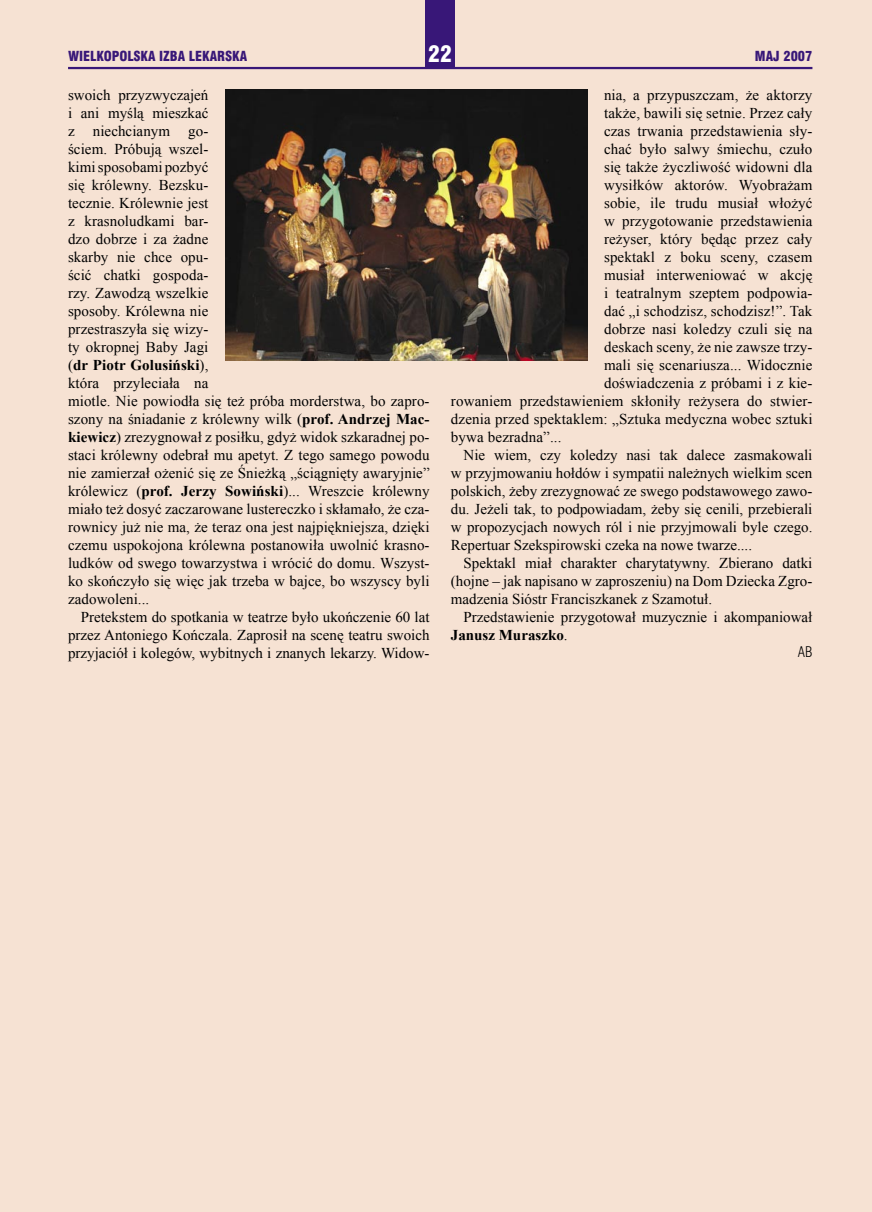
<style>
.page{position:relative;width:872px;height:1212px;background:#f6e2d3}
.page>*{position:absolute;margin:0;border:0;box-sizing:border-box;transform-origin:0 0}
.t1{font:21px "Swis 721 Blk Cn PL";color:#fff}
.TEXT_GLOWNY{font:15px/18px "Times New Roman";letter-spacing:.005em;color:#000;text-align:justify}
.podpis_art_duzy{font:13.5px "Swis 721 Lt Cn PL";color:#000}
.t2{font:12.75px "Swis 721 Blk Cn PL";color:#381778}
.s1{font-weight:700}
</style>
<div class="page">
<img style="left:225px;top:89px;width:362px;height:272px">
<div style="left:425px;top:0;width:30px;height:68px;background:#381778"></div>
<hr style="left:68px;top:67px;width:744px;height:2px;background:#381778">
<p class="t2" style="left:68px;top:48px;width:181px">WIELKOPOLSKA IZBA LEKARSKA</p>
<p class="t1" style="left:428px;top:40px;width:25px">22</p>
<p class="t2" style="left:755px;top:48px;width:59px">MAJ 2007</p>
<p class="TEXT_GLOWNY" style="left:68px;top:85px;width:363px;text-align:left">swoich przyzwyczajeń<br>i ani myślą mieszkać<br>z niechcianym go-<br>ściem. Próbują wszel-<br>kimi sposobami pozbyć<br>się królewny. Bezsku-<br>tecznie. Królewnie jest<br>z krasnoludkami bar-<br>dzo dobrze i za żadne<br>skarby nie chce opu-<br>ścić chatki gospoda-<br>rzy. Zawodzą wszelkie<br>sposoby. Królewna nie<br>przestraszyła się wizy-<br>ty okropnej Baby Jagi<br>(<span class="s1">dr Piotr Golusiński</span>),<br>która przyleciała na<br>miotle. Nie powiodła się też próba morderstwa, bo zapro&shy;szony na śniadanie z królewny wilk (<span class="s1">prof. Andrzej Mac&shy;kiewicz</span>) zrezygnował z posiłku, gdyż widok szkaradnej po&shy;staci królewny odebrał mu apetyt. Z tego samego powodu nie zamierzał ożenić się ze Śnieżką „ściągnięty awaryjnie” królewicz (<span class="s1">prof. Jerzy Sowiński</span>)... Wreszcie królewny miało też dosyć zaczarowane lustereczko i skłamało, że cza&shy;rownicy już nie ma, że teraz ona jest najpiękniejsza, dzięki czemu uspokojona królewna postanowiła uwolnić krasno&shy;ludków od swego towarzystwa i wrócić do domu. Wszyst&shy;ko skończyło się więc jak trzeba w bajce, bo wszyscy byli zadowoleni...</p>
<p class="TEXT_GLOWNY" style="left:68px;top:607px;width:363px;text-indent:13px">Pretekstem do spotkania w teatrze było ukończenie 60 lat przez Antoniego Kończala. Zaprosił na scenę teatru swoich przyjaciół i kolegów, wybitnych i znanych lekarzy. Widow-</p>
<p class="TEXT_GLOWNY" style="left:604px;top:85px;width:210px">nia, a przypuszczam, że aktorzy</p>
<p class="TEXT_GLOWNY" style="left:604px;top:103px;width:210px">także, bawili się setnie. Przez cały</p>
<p class="TEXT_GLOWNY" style="left:604px;top:121px;width:210px">czas trwania przedstawienia sły-</p>
<p class="TEXT_GLOWNY" style="left:604px;top:139px;width:210px">chać było salwy śmiechu, czuło</p>
<p class="TEXT_GLOWNY" style="left:604px;top:157px;width:210px">się także życzliwość widowni dla</p>
<p class="TEXT_GLOWNY" style="left:604px;top:175px;width:210px">wysiłków aktorów. Wyobrażam</p>
<p class="TEXT_GLOWNY" style="left:604px;top:193px;width:210px">sobie, ile trudu musiał włożyć</p>
<p class="TEXT_GLOWNY" style="left:604px;top:211px;width:210px">w przygotowanie przedstawienia</p>
<p class="TEXT_GLOWNY" style="left:604px;top:229px;width:210px">reżyser, który będąc przez cały</p>
<p class="TEXT_GLOWNY" style="left:604px;top:247px;width:210px">spektakl z boku sceny, czasem</p>
<p class="TEXT_GLOWNY" style="left:604px;top:265px;width:210px">musiał interweniować w akcję</p>
<p class="TEXT_GLOWNY" style="left:604px;top:283px;width:210px">i teatralnym szeptem podpowia-</p>
<p class="TEXT_GLOWNY" style="left:604px;top:301px;width:210px">dać „i schodzisz, schodzisz!”. Tak</p>
<p class="TEXT_GLOWNY" style="left:604px;top:319px;width:210px">dobrze nasi koledzy czuli się na</p>
<p class="TEXT_GLOWNY" style="left:604px;top:337px;width:210px">deskach sceny, że nie zawsze trzy-</p>
<p class="TEXT_GLOWNY" style="left:604px;top:355px;width:210px">mali się scenariusza... Widocznie</p>
<p class="TEXT_GLOWNY" style="left:604px;top:373px;width:210px">doświadczenia z próbami i z kie-</p>
<p class="TEXT_GLOWNY" style="left:451px;top:391px;width:363px">rowaniem przedstawieniem skłoniły reżysera do stwier-</p>
<p class="TEXT_GLOWNY" style="left:451px;top:409px;width:363px">dzenia przed spektaklem: „Sztuka medyczna wobec sztuki</p>
<p class="TEXT_GLOWNY" style="left:451px;top:427px;width:112px">bywa bezradna”...</p>
<p class="TEXT_GLOWNY" style="left:451px;top:445px;width:363px;text-indent:13px">Nie wiem, czy koledzy nasi tak dalece zasmakowali w przyjmowaniu hołdów i sympatii należnych wielkim scen polskich, żeby zrezygnować ze swego podstawowego zawo&shy;du. Jeżeli tak, to podpowiadam, żeby się cenili, przebierali w propozycjach nowych ról i nie przyjmowali byle czego.<br>Repertuar Szekspirowski czeka na nowe twarze....</p>
<p class="TEXT_GLOWNY" style="left:451px;top:553px;width:363px;text-indent:13px">Spektakl miał charakter charytatywny. Zbierano datki (hojne – jak napisano w zaproszeniu) na Dom Dziecka Zgro&shy;madzenia Sióstr Franciszkanek z Szamotuł.</p>
<p class="TEXT_GLOWNY" style="left:451px;top:607px;width:363px;text-indent:13px">Przedstawienie przygotował muzycznie i akompaniował<br><span class="s1">Janusz Muraszko</span>.</p>
<p class="podpis_art_duzy" style="left:797px;top:643px;width:16px">AB</p>
</div>
